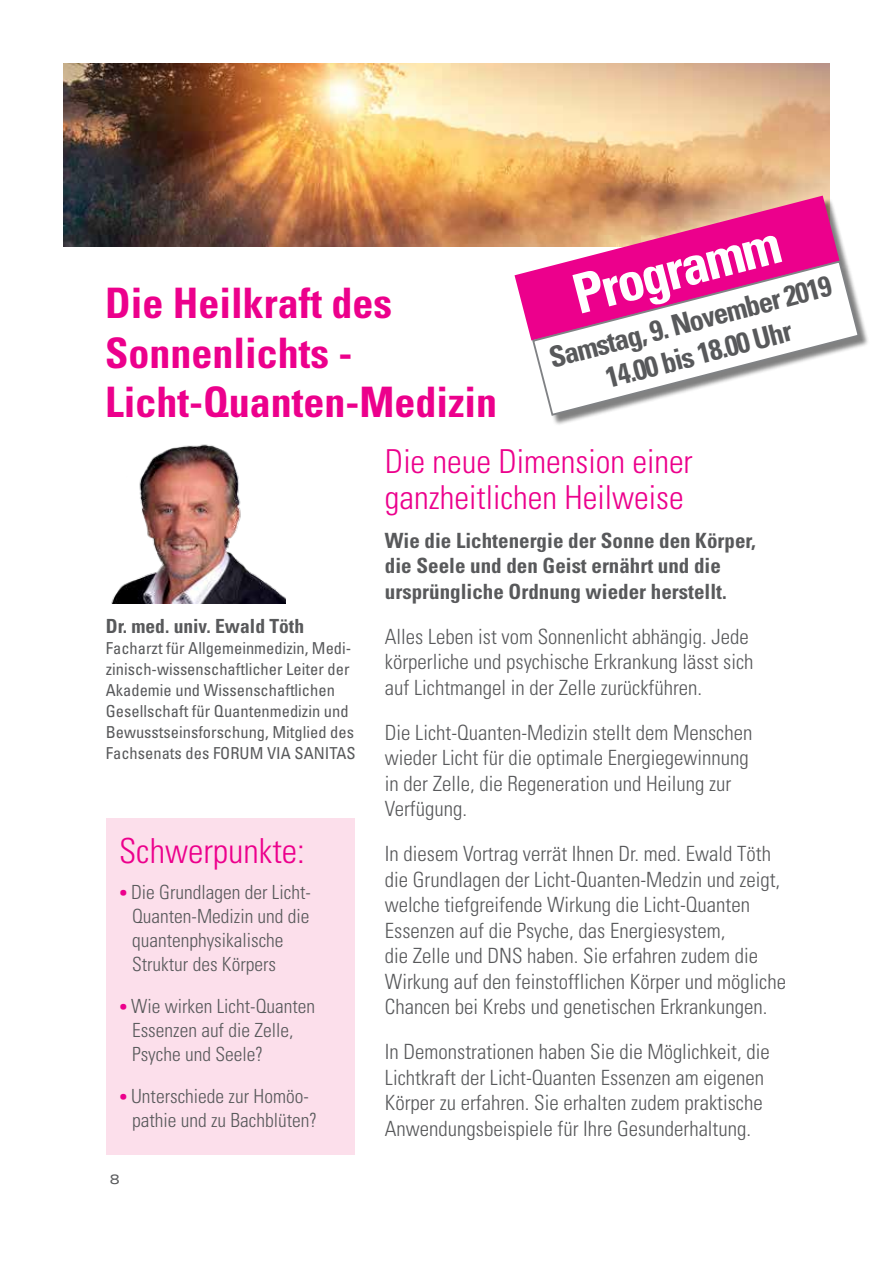
<style>
.page{position:relative;width:893px;height:1263px;background:#fff}
.page>*{position:absolute;margin:0;border:0;box-sizing:border-box;transform-origin:0 0}
.t1{font:700 condensed 54.75px "Univers";color:#fff}
.t2{font:700 condensed 42px/49.5px "Univers";color:#ec008c}
.t3{font:300 condensed 34.5px "Univers";color:#ec008c}
.t4{font:300 condensed 33px/36px "Univers";color:#ec008c}
.t5{font:700 condensed 28.95px/33.8px "Univers";color:#58595b;text-align:center}
.t6{font:300 condensed 21px/25.5px "Univers";color:#58595b}
.t7{font:700 condensed 21px/25.5px "Univers";color:#58595b}
.t8{font:300 condensed 19.5px/24px "Univers";color:#58595b}
.t9{font:700 condensed 19.5px "Univers";color:#58595b}
.t10{font:condensed 16.5px/21px "Univers";color:#58595b}
.t11{font:expanded 13.5px "Univers";color:#58595b}
.s1{font-family:"Conduit ITC";font-weight:400;font-stretch:normal;color:#ec008c}
</style>
<div class="page">
<div style="left:106px;top:819px;width:249px;height:336px;background:#fcdfeb"></div>
<img style="left:64px;top:64px;width:765px;height:183px">
<svg style="left:514px;top:196px;width:326px;height:143px;background:#e16688"></svg>
<div style="left:534px;top:262px;width:336px;height:164px;background:#000;opacity:.5"></div>
<svg style="left:531px;top:259px;width:330px;height:158px"></svg>
<img style="left:111px;top:444px;width:175px;height:159px">
<h2 class="t2" style="left:105px;top:278px;width:393px">Die Heilkraft des<br>Sonnenlichts -<br>Licht-Quanten-Medizin</h2>
<h1 class="t1" style="left:566px;top:262px;width:214px;rotate:-14deg">Programm</h1>
<h3 class="t5" style="left:545px;top:340px;width:292px;rotate:-14deg">Samstag, 9. November 2019<br>14.00 bis 18.00 Uhr</h3>
<p class="t9" style="left:106px;top:614px;width:200px">Dr. med. univ. Ewald Töth</p>
<p class="t10" style="left:106px;top:637px;width:251px">Facharzt für Allgemeinmedizin, Medi&shy;zinisch-wissenschaftlicher Leiter der Akademie und Wissenschaftlichen Gesellschaft für Quantenmedizin und Bewusstseinsforschung, Mitglied des Fachsenats des FORUM VIA SANITAS</p>
<h3 class="t3" style="left:119px;top:830px;width:187px">Schwerpunkte:</h3>
<p class="t8" style="left:132px;top:880px;width:180px;text-indent:-13px"><span class="s1">•</span> Die Grundlagen der Licht-<br>Quanten-Medizin und die quantenphysikalische<br>Struktur des Körpers</p>
<p class="t8" style="left:132px;top:994px;width:185px;text-indent:-13px"><span class="s1">•</span> Wie wirken Licht-Quanten<br>Essenzen auf die Zelle,<br>Psyche und Seele?</p>
<p class="t8" style="left:132px;top:1084px;width:187px;text-indent:-13px"><span class="s1">•</span> Unterschiede zur Homöo&shy;pathie und zu Bachblüten?</p>
<p class="t11" style="left:110px;top:1172px;width:11px">8</p>
<h3 class="t4" style="left:385px;top:443px;width:309px">Die neue Dimension einer ganzheitlichen Heilweise</h3>
<p class="t7" style="left:385px;top:527px;width:372px">Wie die Lichtenergie der Sonne den Körper, die Seele und den Geist ernährt und die ursprüngliche Ordnung wieder herstellt.</p>
<p class="t6" style="left:385px;top:623px;width:370px">Alles Leben ist vom Sonnenlicht abhängig. Jede körperliche und psychische Erkrankung lässt sich auf Lichtmangel in der Zelle zurückführen.</p>
<p class="t6" style="left:385px;top:719px;width:369px">Die Licht-Quanten-Medizin stellt dem Menschen wieder Licht für die optimale Energiegewinnung in der Zelle, die Regeneration und Heilung zur Verfügung.</p>
<p class="t6" style="left:385px;top:841px;width:403px">In diesem Vortrag verrät Ihnen Dr. med. Ewald Töth die Grundlagen der Licht-Quanten-Medzin und zeigt, welche tiefgreifende Wirkung die Licht-Quanten Essenzen auf die Psyche, das Energiesystem,<br>die Zelle und DNS haben. Sie erfahren zudem die Wirkung auf den feinstofflichen Körper und mögliche Chancen bei Krebs und genetischen Erkrankungen.</p>
<p class="t6" style="left:385px;top:1039px;width:386px">In Demonstrationen haben Sie die Möglichkeit, die Lichtkraft der Licht-Quanten Essenzen am eigenen Körper zu erfahren. Sie erhalten zudem praktische Anwendungsbeispiele für Ihre Gesunderhaltung.</p>
</div>
